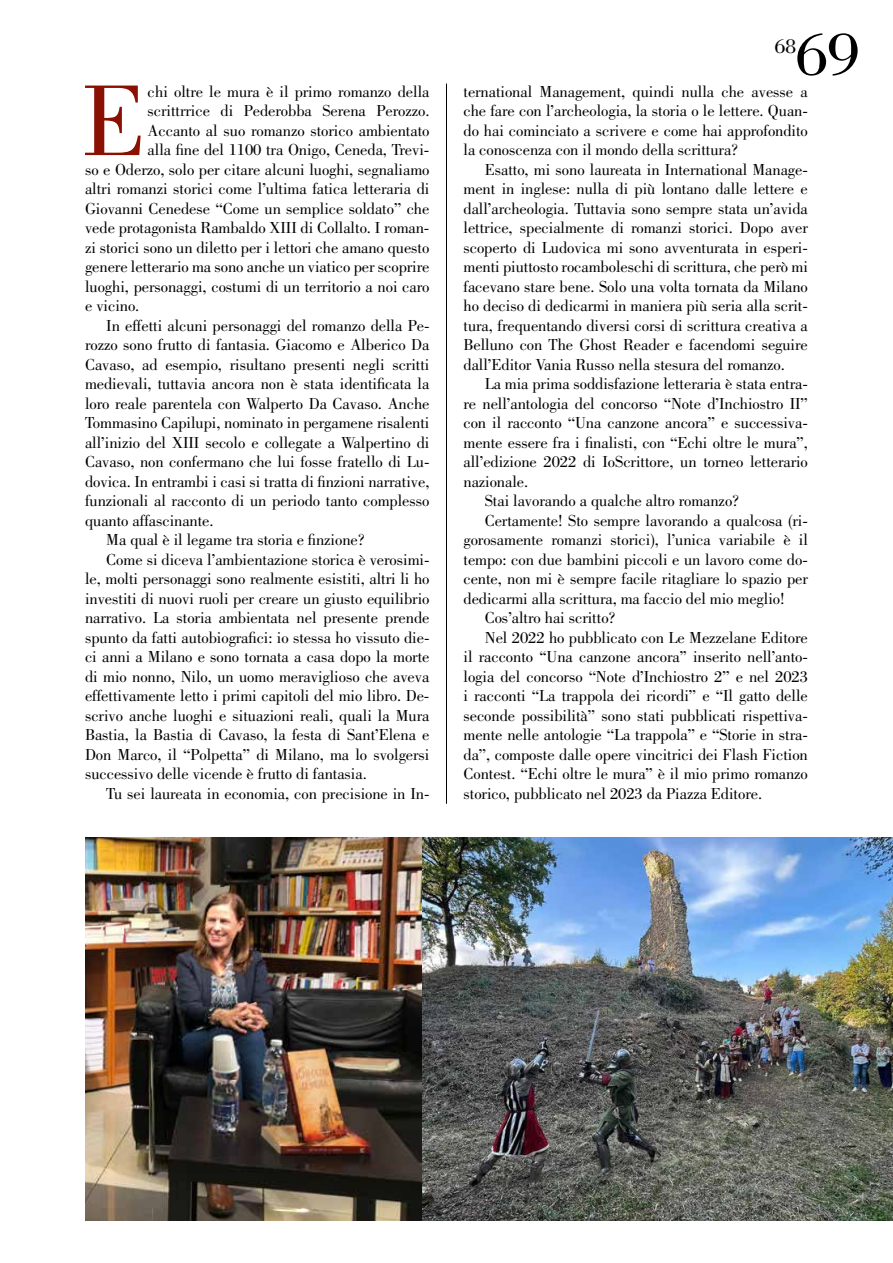
<style>
.page{position:relative;width:893px;height:1263px;background:#fff}
.page>*{position:absolute;margin:0;border:0;box-sizing:border-box;transform-origin:0 0}
.t1{font:104.1px "Bodoni Std";color:#8a1002}
.t2{font:63px "Bodoni Std";color:#000}
.t3{font:21px "Bodoni Std";color:#000}
.t4{font:16.5px/19.5px "Bodoni Std";letter-spacing:-.005em;color:#000;text-align:justify}
</style>
<div class="page">
<img style="left:85px;top:838px;width:808px;height:382px">
<hr style="left:446px;top:84px;width:1px;height:720px;background:#000">
<h1 class="t1" style="left:82px;top:63px;width:65px">E</h1>
<p class="t4" style="left:148px;top:82px;width:283px">chi oltre le mura è il primo romanzo della</p>
<p class="t4" style="left:148px;top:101px;width:283px">scrittrrice di Pederobba Serena Perozzo.</p>
<p class="t4" style="left:148px;top:121px;width:283px">Accanto al suo romanzo storico ambientato</p>
<p class="t4" style="left:148px;top:140px;width:283px">alla fine del 1100 tra Onigo, Ceneda, Trevi-</p>
<p class="t4" style="left:85px;top:160px;width:346px">so e Oderzo, solo per citare alcuni luoghi, segnaliamo</p>
<p class="t4" style="left:85px;top:179px;width:346px">altri romanzi storici come l’ultima fatica letteraria di</p>
<p class="t4" style="left:85px;top:199px;width:346px">Giovanni Cenedese “Come un semplice soldato” che</p>
<p class="t4" style="left:85px;top:218px;width:346px">vede protagonista Rambaldo XIII di Collalto. I roman-</p>
<p class="t4" style="left:85px;top:238px;width:346px">zi storici sono un diletto per i lettori che amano questo</p>
<p class="t4" style="left:85px;top:257px;width:346px">genere letterario ma sono anche un viatico per scoprire</p>
<p class="t4" style="left:85px;top:277px;width:346px">luoghi, personaggi, costumi di un territorio a noi caro</p>
<p class="t4" style="left:85px;top:296px;width:56px">e vicino.</p>
<p class="t4" style="left:106px;top:316px;width:325px">In effetti alcuni personaggi del romanzo della Pe-</p>
<p class="t4" style="left:85px;top:335px;width:346px">rozzo sono frutto di fantasia. Giacomo e Alberico Da</p>
<p class="t4" style="left:85px;top:355px;width:346px">Cavaso, ad esempio, risultano presenti negli scritti</p>
<p class="t4" style="left:85px;top:374px;width:346px">medievali, tuttavia ancora non è stata identificata la</p>
<p class="t4" style="left:85px;top:394px;width:346px">loro reale parentela con Walperto Da Cavaso. Anche</p>
<p class="t4" style="left:85px;top:413px;width:346px">Tommasino Capilupi, nominato in pergamene risalenti</p>
<p class="t4" style="left:85px;top:433px;width:346px">all’inizio del XIII secolo e collegate a Walpertino di</p>
<p class="t4" style="left:85px;top:452px;width:346px">Cavaso, non confermano che lui fosse fratello di Lu-</p>
<p class="t4" style="left:85px;top:472px;width:346px">dovica. In entrambi i casi si tratta di finzioni narrative,</p>
<p class="t4" style="left:85px;top:491px;width:346px">funzionali al racconto di un periodo tanto complesso</p>
<p class="t4" style="left:85px;top:511px;width:130px">quanto affascinante.</p>
<p class="t4" style="left:106px;top:530px;width:260px">Ma qual è il legame tra storia e finzione?</p>
<p class="t4" style="left:106px;top:550px;width:325px">Come si diceva l’ambientazione storica è verosimi-</p>
<p class="t4" style="left:85px;top:569px;width:346px">le, molti personaggi sono realmente esistiti, altri li ho</p>
<p class="t4" style="left:85px;top:589px;width:346px">investiti di nuovi ruoli per creare un giusto equilibrio</p>
<p class="t4" style="left:85px;top:608px;width:346px">narrativo. La storia ambientata nel presente prende</p>
<p class="t4" style="left:85px;top:628px;width:346px">spunto da fatti autobiografici: io stessa ho vissuto die-</p>
<p class="t4" style="left:85px;top:647px;width:346px">ci anni a Milano e sono tornata a casa dopo la morte</p>
<p class="t4" style="left:85px;top:667px;width:346px">di mio nonno, Nilo, un uomo meraviglioso che aveva</p>
<p class="t4" style="left:85px;top:686px;width:346px">effettivamente letto i primi capitoli del mio libro. De-</p>
<p class="t4" style="left:85px;top:706px;width:346px">scrivo anche luoghi e situazioni reali, quali la Mura</p>
<p class="t4" style="left:85px;top:725px;width:346px">Bastia, la Bastia di Cavaso, la festa di Sant’Elena e</p>
<p class="t4" style="left:85px;top:745px;width:346px">Don Marco, il “Polpetta” di Milano, ma lo svolgersi</p>
<p class="t4" style="left:85px;top:764px;width:283px">successivo delle vicende è frutto di fantasia.</p>
<p class="t4" style="left:106px;top:784px;width:325px">Tu sei laureata in economia, con precisione in In-</p>
<p class="t3" style="left:775px;top:35px;width:22px">68</p>
<h2 class="t2" style="left:796px;top:19px;width:64px">69</h2>
<p class="t4" style="left:463px;top:82px;width:346px">ternational Management, quindi nulla che avesse a che fare con l’archeologia, la storia o le lettere. Quan&shy;do hai cominciato a scrivere e come hai approfondito la conoscenza con il mondo della scrittura?</p>
<p class="t4" style="left:463px;top:160px;width:346px;text-indent:21px">Esatto, mi sono laureata in International Manage&shy;ment in inglese: nulla di più lontano dalle lettere e dall’archeologia. Tuttavia sono sempre stata un’avida lettrice, specialmente di romanzi storici. Dopo aver scoperto di Ludovica mi sono avventurata in esperi&shy;menti piuttosto rocamboleschi di scrittura, che però mi facevano stare bene. Solo una volta tornata da Milano ho deciso di dedicarmi in maniera più seria alla scrit&shy;tura, frequentando diversi corsi di scrittura creativa a Belluno con The Ghost Reader e facendomi seguire dall’Editor Vania Russo nella stesura del romanzo.</p>
<p class="t4" style="left:485px;top:374px;width:325px">La mia prima soddisfazione letteraria è stata entra-</p>
<p class="t4" style="left:463px;top:394px;width:346px">re nell’antologia del concorso “Note d’Inchiostro II”</p>
<p class="t4" style="left:463px;top:413px;width:346px">con il racconto “Una canzone ancora” e successiva-</p>
<p class="t4" style="left:463px;top:433px;width:346px">mente essere fra i finalisti, con “Echi oltre le mura”,</p>
<p class="t4" style="left:463px;top:452px;width:346px">all’edizione 2022 di IoScrittore, un torneo letterario</p>
<p class="t4" style="left:463px;top:472px;width:66px">nazionale.</p>
<p class="t4" style="left:485px;top:491px;width:256px">Stai lavorando a qualche altro romanzo?</p>
<p class="t4" style="left:485px;top:511px;width:325px">Certamente! Sto sempre lavorando a qualcosa (ri-</p>
<p class="t4" style="left:463px;top:530px;width:346px">gorosamente romanzi storici), l’unica variabile è il</p>
<p class="t4" style="left:463px;top:550px;width:346px">tempo: con due bambini piccoli e un lavoro come do-</p>
<p class="t4" style="left:463px;top:569px;width:346px">cente, non mi è sempre facile ritagliare lo spazio per</p>
<p class="t4" style="left:463px;top:589px;width:323px">dedicarmi alla scrittura, ma faccio del mio meglio!</p>
<p class="t4" style="left:485px;top:608px;width:133px">Cos’altro hai scritto?</p>
<p class="t4" style="left:485px;top:628px;width:325px">Nel 2022 ho pubblicato con Le Mezzelane Editore</p>
<p class="t4" style="left:463px;top:647px;width:346px">il racconto ‘‘Una canzone ancora’’ inserito nell’anto-</p>
<p class="t4" style="left:463px;top:667px;width:346px">logia del concorso “Note d’Inchiostro 2” e nel 2023</p>
<p class="t4" style="left:463px;top:686px;width:346px">i racconti “La trappola dei ricordi” e “Il gatto delle</p>
<p class="t4" style="left:463px;top:706px;width:346px">seconde possibilità” sono stati pubblicati rispettiva-</p>
<p class="t4" style="left:463px;top:725px;width:346px">mente nelle antologie “La trappola” e “Storie in stra-</p>
<p class="t4" style="left:463px;top:745px;width:346px">da”, composte dalle opere vincitrici dei Flash Fiction</p>
<p class="t4" style="left:463px;top:764px;width:346px">Contest. “Echi oltre le mura” è il mio primo romanzo</p>
<p class="t4" style="left:463px;top:784px;width:300px">storico, pubblicato nel 2023 da Piazza Editore.</p>
</div>
